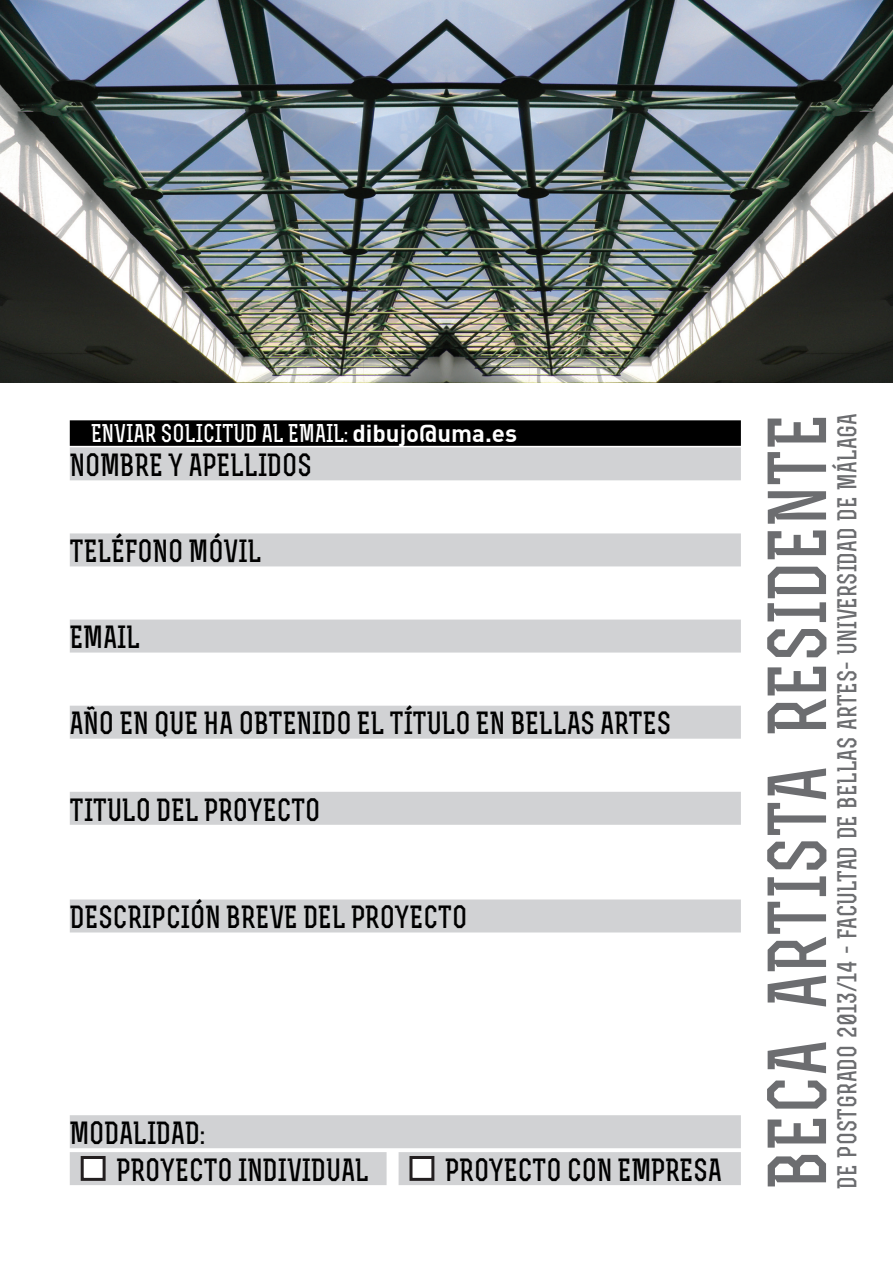
<style>
.page{position:relative;width:893px;height:1263px;background:#fff}
.page>*{position:absolute;margin:0;border:0;box-sizing:border-box;transform-origin:0 0}
.t1{font:700 78px "Rex";color:#6c6d70}
.t2{font:700 30px "Rex";color:#000}
.t3{font:700 25.5px "Rex";color:#6c6d70}
.t4{font:700 24px "Rex";color:#fff}
.s1{font-family:"DIN Bold";font-weight:400}
</style>
<div class="page">
<div style="left:70px;top:420px;width:671px;height:26px;background:#000"></div>
<div style="left:70px;top:447px;width:671px;height:33px;background:#d1d2d4"></div>
<div style="left:70px;top:533px;width:671px;height:33px;background:#d1d2d4"></div>
<div style="left:70px;top:619px;width:671px;height:33px;background:#d1d2d4"></div>
<div style="left:70px;top:706px;width:671px;height:33px;background:#d1d2d4"></div>
<div style="left:70px;top:792px;width:671px;height:33px;background:#d1d2d4"></div>
<div style="left:70px;top:899px;width:671px;height:33px;background:#d1d2d4"></div>
<div style="left:70px;top:1115px;width:671px;height:33px;background:#d1d2d4"></div>
<div style="left:70px;top:1152px;width:317px;height:33px;background:#d1d2d4"></div>
<div style="left:82px;top:1157px;width:22px;height:22px;background:#fff"></div>
<div style="left:81px;top:1156px;width:25px;height:25px;border:3px solid #231f20"></div>
<div style="left:399px;top:1152px;width:342px;height:33px;background:#d1d2d4"></div>
<div style="left:411px;top:1157px;width:22px;height:22px;background:#fff"></div>
<div style="left:409px;top:1156px;width:25px;height:25px;border:3px solid #231f20"></div>
<img style="left:0;top:0;width:893px;height:383px">
<p class="t4" style="left:91px;top:418px;width:428px">ENVIAR SOLICITUD AL EMAIL: <span class="s1">dibujo@uma.es</span></p>
<p class="t2" style="left:70px;top:446px;width:32px">NOMBRE</p>
<p class="t2" style="left:169px;top:446px;width:104px">YAPELLIDOS</p>
<p class="t2" style="left:70px;top:532px;width:57px">TELÉFONO</p>
<p class="t2" style="left:189px;top:532px;width:74px">MÓ VIL</p>
<p class="t2" style="left:70px;top:618px;width:72px">EMAIL</p>
<p class="t2" style="left:70px;top:705px;width:184px">AÑO EN QUE HA OBTENIDO</p>
<p class="t2" style="left:357px;top:705px;width:316px">EL TÍTULO EN BELLAS ARTES</p>
<p class="t2" style="left:70px;top:791px;width:150px">TITULO DEL PROYECTO</p>
<p class="t2" style="left:70px;top:898px;width:30px">DESCRIPCIÓN</p>
<p class="t2" style="left:226px;top:898px;width:140px">BREVEDEL PROYECTO</p>
<p class="t2" style="left:70px;top:1114px;width:91px">MODALIDAD</p>
<p class="t2" style="left:200px;top:1114px;width:6px">:</p>
<p class="t2" style="left:117px;top:1151px;width:30px">PROYECTO</p>
<p class="t2" style="left:238px;top:1151px;width:132px">INDIVID UAL</p>
<p class="t2" style="left:445px;top:1151px;width:30px">PROYECTO</p>
<p class="t2" style="left:567px;top:1151px;width:81px">CON EMPRESA</p>
<h1 class="t1" style="left:748px;top:1188px;width:777px;rotate:-90deg">BECA ARTISTA RESIDENTE</h1>
<p class="t3" style="left:831px;top:1188px;width:775px;rotate:-90deg">DE POSTGRADO 2013/14 - FACULTAD DE BELLAS ARTES- UNIVERSIDAD DE MÁLAGA</p>
</div>
